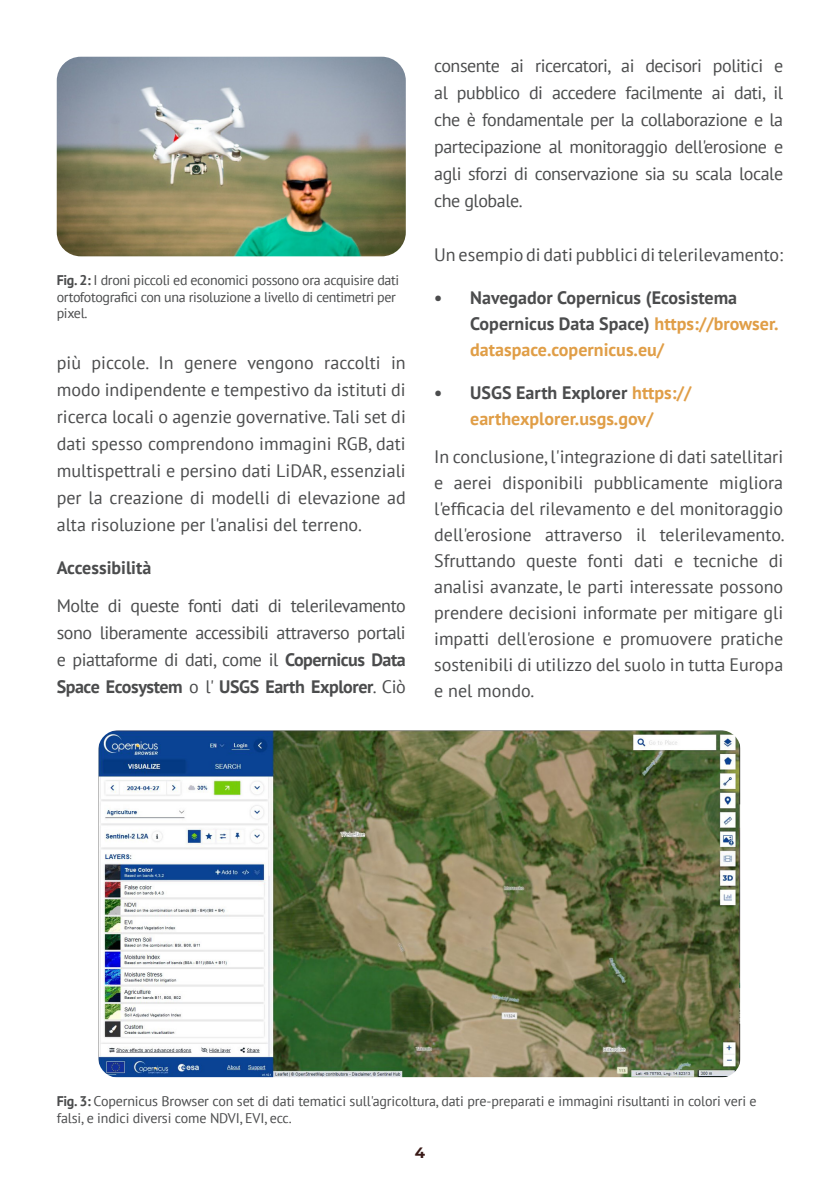
<style>
.page{position:relative;width:840px;height:1191px;background:#fff}
.page>*{position:absolute;margin:0;border:0;box-sizing:border-box;transform-origin:0 0}
.new_body{font:18px/27px "PT Sans";color:#4b4c4d;text-align:justify}
.new_body-2{font:700 18px/26px "PT Sans";color:#4b4c4d}
.t1{font:700 18px/26px "PT Sans";color:#e09e47;text-align:center}
.t2{font:700 15px "Montserrat";color:#391a17}
.new_body-3{font:14px/16.8px "PT Sans";letter-spacing:-.02em;color:#4b4c4d}
.s1{font-weight:700}
.s2{color:#e09e47}
.s3{color:#4b4c4d}
</style>
<div class="page">
<img style="left:57px;top:57px;width:348px;height:199px">
<img style="left:98px;top:730px;width:642px;height:347px">
<p class="new_body-3" style="left:57px;top:271px;width:344px"><span class="s1">Fig. 2:</span> I droni piccoli ed economici possono ora acquisire dati ortofotografici con una risoluzione a livello di centimetri per pixel.</p>
<p class="new_body" style="left:57px;top:349px;width:350px">più piccole. In genere vengono raccolti in modo indipendente e tempestivo da istituti di ricerca locali o agenzie governative. Tali set di dati spesso comprendono immagini RGB, dati multispettrali e persino dati LiDAR, essenziali per la creazione di modelli di elevazione ad alta risoluzione per l'analisi del terreno.</p>
<p class="new_body-2" style="left:57px;top:554px;width:96px">Accessibilità</p>
<p class="new_body" style="left:57px;top:592px;width:350px">Molte di queste fonti dati di telerilevamento sono liberamente accessibili attraverso portali e piattaforme di dati, come il <span class="s1">Copernicus Data Space Ecosystem</span> o l' <span class="s1">USGS Earth Explorer</span>. Ciò</p>
<p class="new_body" style="left:434px;top:52px;width:350px">consente ai ricercatori, ai decisori politici e al pubblico di accedere facilmente ai dati, il che è fondamentale per la collaborazione e la partecipazione al monitoraggio dell'erosione e agli sforzi di conservazione sia su scala locale che globale.</p>
<p class="new_body" style="left:434px;top:241px;width:350px">Un esempio di dati pubblici di telerilevamento:</p>
<p class="new_body-2" style="left:470px;top:284px;width:310px;text-indent:-36px">• Navegador Copernicus (Ecosistema<br>Copernicus Data Space) <span class="s2">https://browser. dataspace.copernicus.eu/</span></p>
<p class="t1" style="left:434px;top:379px;width:258px"><span class="s3">• USGS Earth Explorer</span> https:// earthexplorer.usgs.gov/</p>
<p class="new_body" style="left:434px;top:443px;width:352px;line-height:26px">In conclusione, l'integrazione di dati satellitari e aerei disponibili pubblicamente migliora l'efficacia del rilevamento e del monitoraggio dell'erosione attraverso il telerilevamento.<br>Sfruttando queste fonti dati e tecniche di analisi avanzate, le parti interessate possono prendere decisioni informate per mitigare gli impatti dell'erosione e promuovere pratiche sostenibili di utilizzo del suolo in tutta Europa e nel mondo.</p>
<p class="new_body-3" style="left:57px;top:1092px;width:701px"><span class="s1">Fig. 3:</span> Copernicus Browser con set di dati tematici sull'agricoltura, dati pre-preparati e immagini risultanti in colori veri e falsi, e indici diversi come NDVI, EVI, ecc.</p>
<p class="t2" style="left:414px;top:1141px;width:12px">4</p>
</div>
